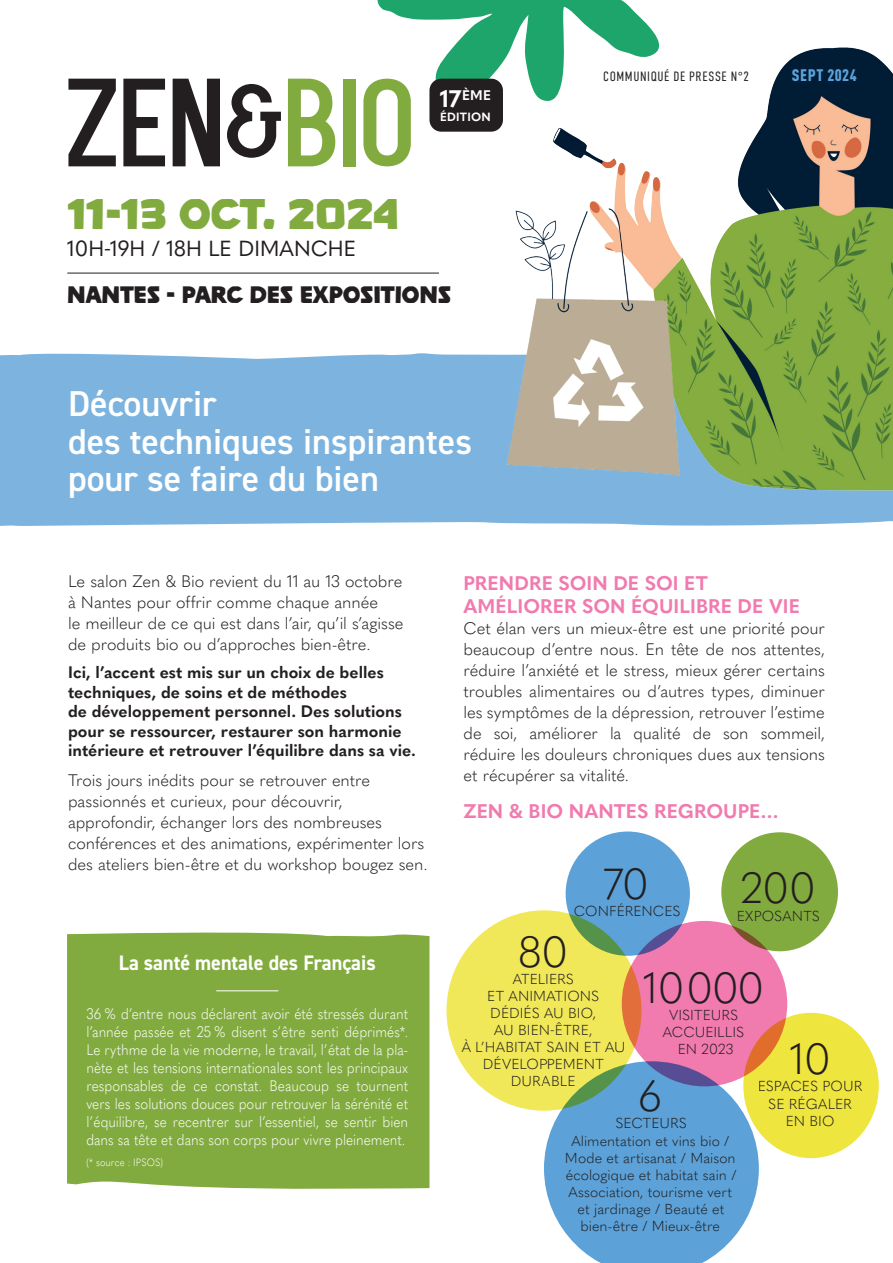
<style>
.page{position:relative;width:893px;height:1263px;background:#fff}
.page>*{position:absolute;margin:0;border:0;box-sizing:border-box;transform-origin:0 0}
.t1{font:500 48.6px "Poleno";letter-spacing:-.005em;color:#82ab3f}
.t2{font:300 42.75px "Quasimoda";letter-spacing:-.01em;color:#231f20}
.t3{font:600 36px/37.5px "DIN2014";color:#fff}
.t4{font:500 27px "Poleno";color:#231f20}
.t5{font:21.6px "Quasimoda";letter-spacing:.005em;color:#231f20}
.t6{font:700 21px "DIN2014";color:#fff;scale:.96 1}
.t7{font:700 19.5px/23.4px "Quasimoda";letter-spacing:.005em;color:#f17aaf}
.t8{font:300 16.5px/21px "Quasimoda";letter-spacing:-.005em;color:#231f20}
.t9{font:700 16.5px/19.5px "Quasimoda";color:#231f20}
.t10{font:900 condensed 16.5px "DINOT";letter-spacing:.035em;color:#5ca2d8}
.t11{font:300 15px/18px "Quasimoda";color:#fff;text-align:justify;scale:.9 1}
.t12{font:300 14.25px/17.1px "Quasimoda";letter-spacing:.005em;color:#231f20;text-align:center}
.t13{font:700 13.8px "Quasimoda";color:#fff}
.t14{font:300 13.5px "DIN Condensed";letter-spacing:.045em;color:#231f20}
.t15{font:700 11.85px "Quasimoda";letter-spacing:.02em;color:#fff}
.t16{font:300 10.5px "Quasimoda";letter-spacing:.015em;color:#fff;scale:.9 1}
.s1{font-size:23.55px}
</style>
<div class="page">
<div style="left:0;top:353px;width:893px;height:173px;background:#7cb4df"></div>
<hr style="left:67px;top:273px;width:372px;height:1px;background:#231f20">
<svg style="left:68px;top:79px;width:48px;height:87px"></svg>
<svg style="left:123px;top:79px;width:42px;height:87px"></svg>
<svg style="left:173px;top:79px;width:47px;height:87px"></svg>
<svg style="left:227px;top:84px;width:54px;height:74px"></svg>
<svg style="left:288px;top:79px;width:47px;height:87px"></svg>
<div style="left:343px;top:79px;width:13px;height:87px;background:#82ab3f"></div>
<svg style="left:363px;top:0;width:295px;height:166px"></svg>
<div style="left:429px;top:79px;width:74px;height:53px;background:#231f20;border-radius:12px"></div>
<img style="left:519px;top:40px;width:374px;height:453px">
<img style="left:457px;top:205px;width:297px;height:276px">
<div style="left:67px;top:932px;width:362px;height:257px;background:#82ab3f"></div>
<hr style="left:216px;top:990px;width:62px;height:1px;background:#fff">
<div style="left:743px;top:1013px;width:136px;height:145px;background:#eee53e;border-radius:50%"></div>
<div style="left:721px;top:832px;width:117px;height:119px;background:#82ab3f;border-radius:50%"></div>
<div style="left:566px;top:831px;width:124px;height:125px;background:#5ca2d8;border-radius:50%"></div>
<div style="left:446px;top:910px;width:195px;height:201px;background:#f0e858;border-radius:50%"></div>
<div style="left:622px;top:921px;width:165px;height:165px;background:#f17aaf;border-radius:50%"></div>
<svg style="left:544px;top:1061px;width:215px;height:202px"></svg>
<p class="t13" style="left:440px;top:85px;width:53px"><span class="s1">17</span>ÈME</p>
<p class="t15" style="left:440px;top:108px;width:52px">ÉDITION</p>
<h1 class="t1" style="left:67px;top:187px;width:334px">11-13 oct. 2024</h1>
<h3 class="t5" style="left:67px;top:232px;width:290px">10H-19H / 18H LE DIMANCHE</h3>
<h3 class="t4" style="left:67px;top:280px;width:385px">NANTES - PARC DES EXPOSITIONS</h3>
<h3 class="t3" style="left:68px;top:384px;width:406px">Découvrir<br>des techniques inspirantes pour se faire du bien</h3>
<p class="t14" style="left:603px;top:68px;width:147px">COMMUNIQUÉ DE PRESSE N°2</p>
<p class="t10" style="left:792px;top:64px;width:66px">SEPT 2024</p>
<p class="t8" style="left:68px;top:570px;width:337px">Le salon Zen &amp; Bio revient du 11 au 13 octobre à Nantes pour offrir comme chaque année<br>le meilleur de ce qui est dans l’air, qu’il s’agisse de produits bio ou d’approches bien-être.</p>
<p class="t9" style="left:68px;top:661px;width:349px">Ici, l’accent est mis sur un choix de belles techniques, de soins et de méthodes<br>de développement personnel. Des solutions pour se ressourcer, restaurer son harmonie intérieure et retrouver l’équilibre dans sa vie.</p>
<p class="t8" style="left:68px;top:768px;width:361px">Trois jours inédits pour se retrouver entre passionnés et curieux, pour découvrir, approfondir, échanger lors des nombreuses conférences et des animations, expérimenter lors des ateliers bien-être et du workshop bougez sen.</p>
<p class="t6" style="left:119px;top:949px;width:269px">La santé mentale des Français</p>
<p class="t11" style="left:86px;top:1004px;width:359px">36 % d’entre nous déclarent avoir été stressés durant l’année passée et 25 % disent s’être senti déprimés*.<br>Le rythme de la vie moderne, le travail, l’état de la pla&shy;nète et les tensions internationales sont les principaux responsables de ce constat. Beaucoup se tournent vers les solutions douces pour retrouver la sérénité et l’équilibre, se recentrer sur l’essentiel, se sentir bien dans sa tête et dans son corps pour vivre pleinement.</p>
<p class="t16" style="left:86px;top:1155px;width:87px">(* source : IPSOS)</p>
<p class="t7" style="left:463px;top:570px;width:338px">PRENDRE SOIN DE SOI ET<br>AMÉLIORER SON ÉQUILIBRE DE VIE</p>
<p class="t8" style="left:463px;top:617px;width:363px;text-align:justify">Cet élan vers un mieux-être est une priorité pour beaucoup d’entre nous. En tête de nos attentes, réduire l’anxiété et le stress, mieux gérer certains troubles alimentaires ou d’autres types, diminuer les symptômes de la dépression, retrouver l’estime de soi, améliorer la qualité de son sommeil, réduire les douleurs chroniques dues aux tensions et récupérer sa vitalité.</p>
<p class="t7" style="left:463px;top:798px;width:317px">ZEN &amp; BIO NANTES REGROUPE…</p>
<h2 class="t2" style="left:604px;top:852px;width:46px">70</h2>
<p class="t12" style="left:574px;top:902px;width:108px">CONFÉRENCES</p>
<h2 class="t2" style="left:741px;top:856px;width:77px">200</h2>
<p class="t12" style="left:737px;top:906px;width:85px">EXPOSANTS</p>
<h2 class="t2" style="left:518px;top:919px;width:51px">80</h2>
<p class="t12" style="left:462px;top:969px;width:165px">ATELIERS<br>ET ANIMATIONS<br>DÉDIÉS AU BIO,<br>AU BIEN-ÊTRE,<br>À L’HABITAT SAIN ET AU<br>DÉVELOPPEMENT<br>DURABLE</p>
<h2 class="t2" style="left:643px;top:955px;width:123px">10000</h2>
<p class="t12" style="left:663px;top:1005px;width:83px">VISITEURS<br>ACCUEILLIS<br>EN 2023</p>
<h2 class="t2" style="left:789px;top:1027px;width:43px">10</h2>
<p class="t12" style="left:758px;top:1077px;width:106px">ESPACES POUR<br>SE RÉGALER<br>EN BIO</p>
<h2 class="t2" style="left:638px;top:1064px;width:26px">6</h2>
<p class="t12" style="left:565px;top:1114px;width:173px">SECTEURS<br>Alimentation et vins bio /<br>Mode et artisanat / Maison écologique et habitat sain /<br>Association, tourisme vert et jardinage / Beauté et bien-être / Mieux-être</p>
</div>
